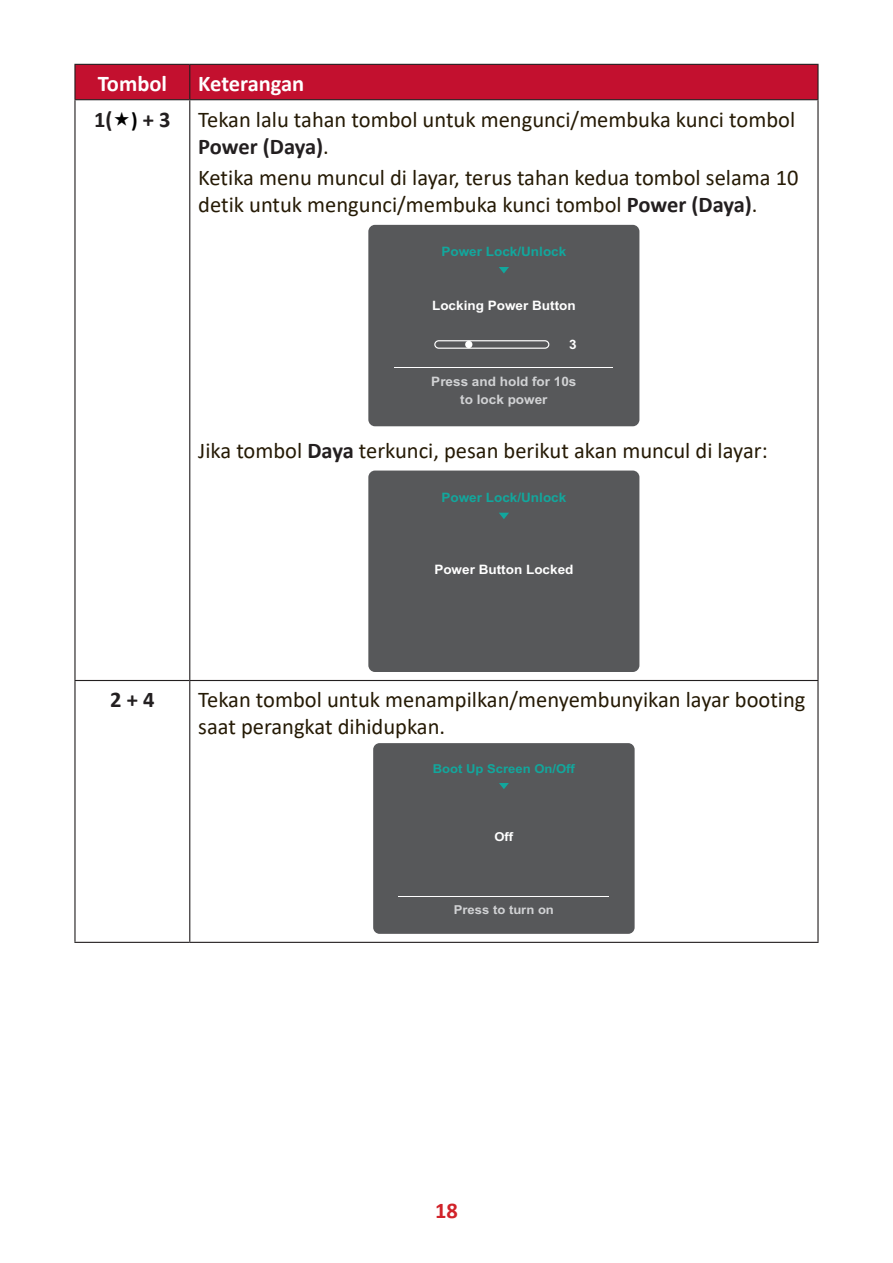
<style>
.page{position:relative;width:893px;height:1263px;background:#fff}
.page>*{position:absolute;margin:0;border:0;box-sizing:border-box;transform-origin:0 0}
.t1{font:22.5px/35.4px "Calibri";color:#251a05}
.t2{font:700 22.5px "Calibri";color:#fff}
.t3{font:700 22.5px "Calibri";color:#231f20}
.t4{font:700 22.5px "Calibri";color:#d1232a}
.t5{font:700 13.05px "Arial";color:#fff;scale:1.04 1}
.t6{font:700 13.05px "Arial";color:#12a79d;scale:1.04 1}
.t7{font:700 13.05px/18px "Arial";color:#d1d2d4;text-align:center;scale:1.04 1}
.t8{font:700 12.3px "Arial";color:#12a79d;scale:1.06 1}
.t9{font:700 12.3px "Arial";color:#d1d2d4;scale:1.06 1}
.t10{font:700 12.3px "Arial";color:#fff;scale:1.06 1}
.s1{font-weight:700;color:#fff}
.s2{font-weight:700;color:#231f20}
.s3{font-weight:700;font-size:21px;color:#000}
</style>
<div class="page">
<div style="left:76px;top:65px;width:741px;height:34px;background:#c3102f"></div>
<hr style="left:817px;top:681px;width:2px;height:261px;background:#231f20">
<hr style="left:190px;top:942px;width:629px;height:1px;background:#231f20">
<hr style="left:190px;top:64px;width:629px;height:1px;background:#231f20">
<hr style="left:817px;top:65px;width:2px;height:34px;background:#231f20">
<hr style="left:74px;top:99px;width:116px;height:1px;background:#231f20">
<hr style="left:190px;top:99px;width:629px;height:1px;background:#231f20">
<hr style="left:74px;top:64px;width:116px;height:1px;background:#231f20">
<hr style="left:74px;top:65px;width:2px;height:34px;background:#231f20">
<hr style="left:189px;top:65px;width:1px;height:34px;background:#231f20">
<hr style="left:74px;top:100px;width:2px;height:580px;background:#231f20">
<hr style="left:189px;top:100px;width:1px;height:580px;background:#231f20">
<hr style="left:74px;top:680px;width:116px;height:1px;background:#231f20">
<hr style="left:74px;top:681px;width:2px;height:261px;background:#231f20">
<hr style="left:189px;top:681px;width:1px;height:261px;background:#231f20">
<hr style="left:74px;top:942px;width:116px;height:1px;background:#231f20">
<hr style="left:817px;top:100px;width:2px;height:580px;background:#231f20">
<hr style="left:190px;top:680px;width:629px;height:1px;background:#231f20">
<div style="left:368px;top:225px;width:271px;height:201px;background:#57585a;border-radius:7px"></div>
<hr style="left:395px;top:367px;width:218px;height:1px;background:#fff">
<div style="left:434px;top:340px;width:115px;height:9px;border:1px solid #fff;border-radius:4px"></div>
<div style="left:465px;top:341px;width:7px;height:7px;background:#fff;border-radius:50%"></div>
<svg style="left:499px;top:267px;width:10px;height:6px"></svg>
<div style="left:368px;top:470px;width:271px;height:202px;background:#57585a;border-radius:7px"></div>
<svg style="left:499px;top:513px;width:10px;height:6px"></svg>
<div style="left:373px;top:743px;width:262px;height:191px;background:#57585a;border-radius:6px"></div>
<hr style="left:398px;top:896px;width:211px;height:1px;background:#fff">
<svg style="left:499px;top:783px;width:10px;height:6px"></svg>
<p class="t2" style="left:98px;top:68px;width:71px">Tombol</p>
<p class="t1" style="left:94px;top:65px;width:702px;text-indent:104px"><span class="s1">Keterangan<br></span><span class="s2">1(</span> <span class="s3">)</span> <span class="s2">+ 3</span> Tekan lalu tahan tombol untuk mengunci/membuka kunci tombol</p>
<p class="t1" style="left:198px;top:130px;width:602px;line-height:31.2px"><span class="s2">Power (Daya)</span>.<br>Ketika menu muncul di layar, terus tahan kedua tombol selama 10</p>
<p class="t1" style="left:198px;top:186px;width:561px">detik untuk mengunci/membuka kunci tombol <span class="s2">Power (Daya)</span>.</p>
<p class="t6" style="left:441px;top:243px;width:122px">Power Lock/Unlock</p>
<p class="t5" style="left:432px;top:296px;width:140px">Locking Power Button</p>
<p class="t5" style="left:569px;top:335px;width:9px">3</p>
<p class="t7" style="left:431px;top:373px;width:141px">Press and hold for 10s to lock power</p>
<p class="t1" style="left:198px;top:432px;width:571px">Jika tombol <span class="s2">Daya</span> terkunci, pesan berikut akan muncul di layar:</p>
<p class="t6" style="left:441px;top:488px;width:122px">Power Lock/Unlock</p>
<p class="t5" style="left:434px;top:560px;width:135px">Power Button Locked</p>
<p class="t3" style="left:110px;top:684px;width:46px">2 + 4</p>
<p class="t1" style="left:198px;top:686px;width:609px;line-height:27px">Tekan tombol untuk menampilkan/menyembunyikan layar booting saat perangkat dihidupkan.</p>
<p class="t8" style="left:433px;top:760px;width:136px">Boot Up Screen On/Off</p>
<p class="t10" style="left:494px;top:828px;width:19px">Off</p>
<p class="t9" style="left:454px;top:901px;width:96px">Press to turn on</p>
<p class="t4" style="left:435px;top:1194px;width:24px">18</p>
</div>
